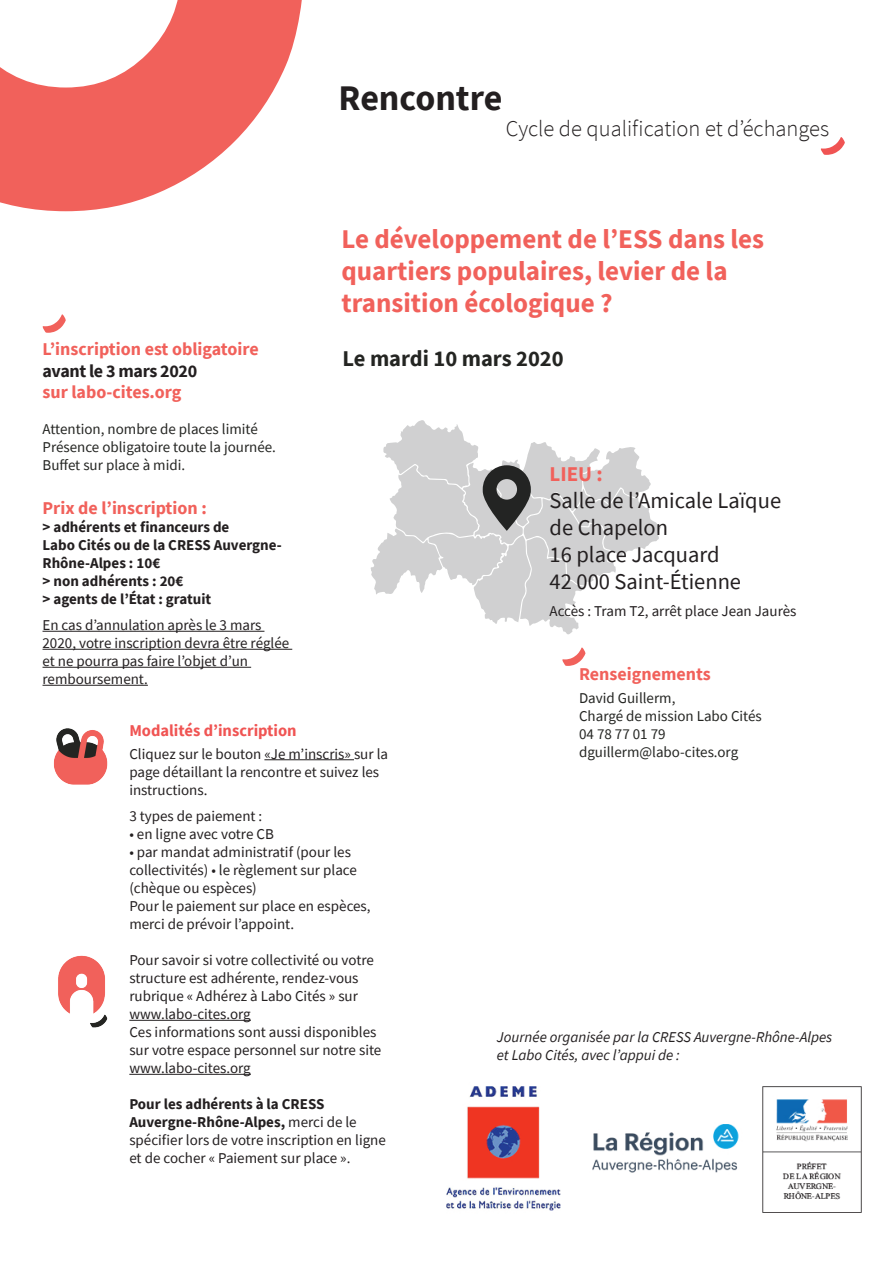
<style>
.page{position:relative;width:893px;height:1263px;background:#fff}
.page>*{position:absolute;margin:0;border:0;box-sizing:border-box;transform-origin:0 0}
.t1{font:700 36px "Source Sans Pro";color:#231f20}
.t2{font:700 27px/32.4px "Source Sans Pro";color:#f1615b}
.t3{font:22.5px/27px "Source Sans Pro";color:#231f20}
.t4{font:300 22.5px "Source Sans Pro";color:#231f20}
.t5{font:700 22.5px "Source Sans Pro";color:#242522}
.t6{font:700 21px "Source Sans Pro";color:#f1615b}
.t7{font:700 18px "Source Sans Pro";color:#f1615b}
.t8{font:700 18px "Source Sans Pro";letter-spacing:-.02em;color:#231f20}
.t9{font:700 16.5px "Source Sans Pro";color:#f05453}
.t10{font:15px/18px "Source Sans Pro";color:#231f20}
.t11{font:15px/18px "Source Sans Pro";color:#242522}
.t12{font:700 15px/18px "Source Sans Pro";color:#231f20}
.t13{font:italic 15px/18px "Source Sans Pro";color:#231f20}
.s1{font-weight:700}
</style>
<div class="page">
<svg style="left:0;top:0;width:302px;height:211px;fill:#f1615b"></svg>
<svg style="left:821px;top:137px;width:24px;height:18px"></svg>
<hr style="left:43px;top:631px;width:221px;height:1px;background:#231f20">
<hr style="left:43px;top:649px;width:249px;height:1px;background:#231f20">
<hr style="left:43px;top:667px;width:208px;height:1px;background:#231f20">
<hr style="left:43px;top:685px;width:105px;height:1px;background:#231f20">
<svg style="left:43px;top:314px;width:23px;height:19px"></svg>
<svg style="left:562px;top:647px;width:23px;height:19px"></svg>
<svg style="left:371px;top:420px;width:290px;height:214px"></svg>
<hr style="left:264px;top:759px;width:90px;height:1px;background:#231f20">
<hr style="left:129px;top:1020px;width:122px;height:1px;background:#231f20">
<hr style="left:129px;top:1074px;width:122px;height:1px;background:#231f20">
<img style="left:58px;top:955px;width:50px;height:73px">
<img style="left:53px;top:728px;width:55px;height:57px">
<img style="left:446px;top:1086px;width:416px;height:127px">
<h1 class="t1" style="left:339px;top:74px;width:165px">Rencontre</h1>
<h3 class="t4" style="left:506px;top:115px;width:325px">Cycle de qualification et d’échanges</h3>
<h2 class="t2" style="left:341px;top:222px;width:424px">Le développement de l’ESS dans les quartiers populaires, levier de la transition écologique ?</h2>
<h3 class="t5" style="left:342px;top:343px;width:223px">Le mardi 10 mars 2020</h3>
<p class="t7" style="left:43px;top:337px;width:218px">L’inscription est obligatoire</p>
<p class="t8" style="left:43px;top:359px;width:156px">avant le 3 mars 2020</p>
<p class="t7" style="left:43px;top:380px;width:140px">sur labo-cites.org</p>
<p class="t11" style="left:43px;top:420px;width:235px">Attention, nombre de places limité<br>Présence obligatoire toute la journée.<br>Buffet sur place à midi.</p>
<p class="t7" style="left:43px;top:495px;width:166px">Prix de l’inscription :</p>
<p class="t12" style="left:43px;top:517px;width:241px">&gt; adhérents et financeurs de<br>Labo Cités ou de la CRESS Auvergne-<br>Rhône-Alpes : 10€<br>&gt; non adhérents : 20€<br>&gt; agents de l’État : gratuit</p>
<p class="t10" style="left:43px;top:616px;width:248px">En cas d’annulation après le 3 mars<br>2020, votre inscription devra être réglée et ne pourra pas faire l’objet d’un remboursement.</p>
<h3 class="t6" style="left:550px;top:460px;width:55px">LIEU :</h3>
<h3 class="t3" style="left:550px;top:487px;width:233px">Salle de l’Amicale Laïque de Chapelon<br>16 place Jacquard<br>42 000 Saint-Étienne</h3>
<p class="t10" style="left:550px;top:601px;width:248px">Accès : Tram T2, arrêt place Jean Jaurès</p>
<p class="t7" style="left:579px;top:662px;width:133px">Renseignements</p>
<p class="t11" style="left:579px;top:688px;width:184px">David Guillerm,<br>Chargé de mission Labo Cités<br>04 78 77 01 79 dguillerm@labo-cites.org</p>
<p class="t9" style="left:129px;top:720px;width:169px">Modalités d’inscription</p>
<p class="t10" style="left:129px;top:744px;width:260px">Cliquez sur le bouton «Je m’inscris» sur la page détaillant la rencontre et suivez les instructions.</p>
<p class="t10" style="left:129px;top:807px;width:135px">3 types de paiement :</p>
<p class="t10" style="left:129px;top:825px;width:146px">• en ligne avec votre CB</p>
<p class="t10" style="left:129px;top:843px;width:243px">• par mandat administratif (pour les collectivités) • le règlement sur place (chèque ou espèces)<br>Pour le paiement sur place en espèces, merci de prévoir l’appoint.</p>
<p class="t10" style="left:129px;top:951px;width:253px">Pour savoir si votre collectivité ou votre structure est adhérente, rendez-vous rubrique « Adhérez à Labo Cités » sur www.labo-cites.org<br>Ces informations sont aussi disponibles sur votre espace personnel sur notre site www.labo-cites.org</p>
<p class="t10" style="left:129px;top:1095px;width:258px"><span class="s1">Pour les adhérents à la CRESS Auvergne-Rhône-Alpes,</span> merci de le spécifier lors de votre inscription en ligne et de cocher « Paiement sur place ».</p>
<p class="t13" style="left:497px;top:1028px;width:337px">Journée organisée par la CRESS Auvergne-Rhône-Alpes et Labo Cités, avec l’appui de :</p>
</div>
